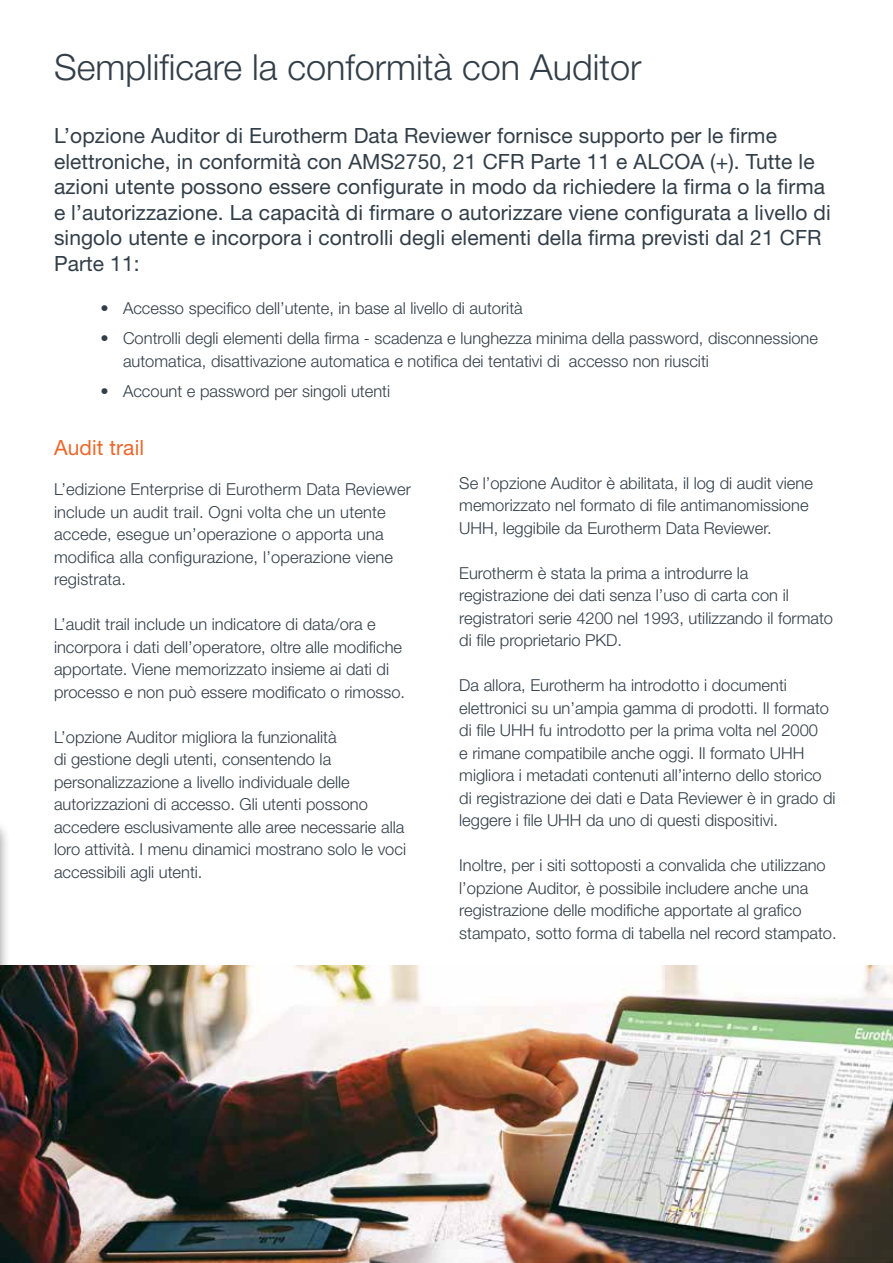
<style>
.page{position:relative;width:893px;height:1263px;background:#fff}
.page>*{position:absolute;margin:0;border:0;box-sizing:border-box;transform-origin:0 0}
.t1{font:300 36px "Helvetica Neue LT Std";color:#323e48}
.t2{font:21px/25.5px "Helvetica Neue LT Std";letter-spacing:.005em;color:#323e48}
.t3{font:21px "Helvetica Neue LT Std";letter-spacing:.005em;color:#ec672a}
.t4{font:300 16.5px/22.5px "Helvetica Neue LT Std";color:#323e48}
</style>
<div class="page">
<div style="left:0;top:819px;width:11px;height:209px;background:#000;opacity:.5"></div>
<img style="left:0;top:965px;width:893px;height:298px">
<h1 class="t1" style="left:54px;top:45px;width:589px">Semplificare la conformità con Auditor</h1>
<p class="t2" style="left:54px;top:123px;width:778px">L’opzione Auditor di Eurotherm Data Reviewer fornisce supporto per le firme elettroniche, in conformità con AMS2750, 21 CFR Parte 11 e ALCOA (+). Tutte le azioni utente possono essere configurate in modo da richiedere la firma o la firma e l’autorizzazione. La capacità di firmare o autorizzare viene configurata a livello di singolo utente e incorpora i controlli degli elementi della firma previsti dal 21 CFR Parte 11:</p>
<p class="t4" style="left:100px;top:297px;width:424px">• Accesso specifico dell’utente, in base al livello di autorità</p>
<p class="t4" style="left:123px;top:327px;width:696px;text-indent:-23px">• Controlli degli elementi della firma - scadenza e lunghezza minima della password, disconnessione automatica, disattivazione automatica e notifica dei tentativi di accesso non riusciti</p>
<p class="t4" style="left:100px;top:379px;width:291px">• Account e password per singoli utenti</p>
<p class="t3" style="left:54px;top:435px;width:92px">Audit trail</p>
<p class="t4" style="left:54px;top:478px;width:359px">L’edizione Enterprise di Eurotherm Data Reviewer include un audit trail. Ogni volta che un utente accede, esegue un’operazione o apporta una modifica alla configurazione, l’operazione viene registrata.</p>
<p class="t4" style="left:54px;top:613px;width:353px">L’audit trail include un indicatore di data/ora e incorpora i dati dell’operatore, oltre alle modifiche apportate. Viene memorizzato insieme ai dati di processo e non può essere modificato o rimosso.</p>
<p class="t4" style="left:54px;top:725px;width:354px">L’opzione Auditor migliora la funzionalità<br>di gestione degli utenti, consentendo la personalizzazione a livello individuale delle autorizzazioni di accesso. Gli utenti possono accedere esclusivamente alle aree necessarie alla loro attività. I menu dinamici mostrano solo le voci accessibili agli utenti.</p>
<p class="t4" style="left:459px;top:471px;width:355px">Se l’opzione Auditor è abilitata, il log di audit viene memorizzato nel formato di file antimanomissione<br>UHH, leggibile da Eurotherm Data Reviewer.</p>
<p class="t4" style="left:459px;top:561px;width:375px">Eurotherm è stata la prima a introdurre la registrazione dei dati senza l’uso di carta con il registratori serie 4200 nel 1993, utilizzando il formato di file proprietario PKD.</p>
<p class="t4" style="left:459px;top:674px;width:378px">Da allora, Eurotherm ha introdotto i documenti elettronici su un’ampia gamma di prodotti. Il formato di file UHH fu introdotto per la prima volta nel 2000<br>e rimane compatibile anche oggi. Il formato UHH migliora i metadati contenuti all’interno dello storico di registrazione dei dati e Data Reviewer è in grado di leggere i file UHH da uno di questi dispositivi.</p>
<p class="t4" style="left:459px;top:854px;width:379px">Inoltre, per i siti sottoposti a convalida che utilizzano l’opzione Auditor, è possibile includere anche una registrazione delle modifiche apportate al grafico stampato, sotto forma di tabella nel record stampato.</p>
</div>
